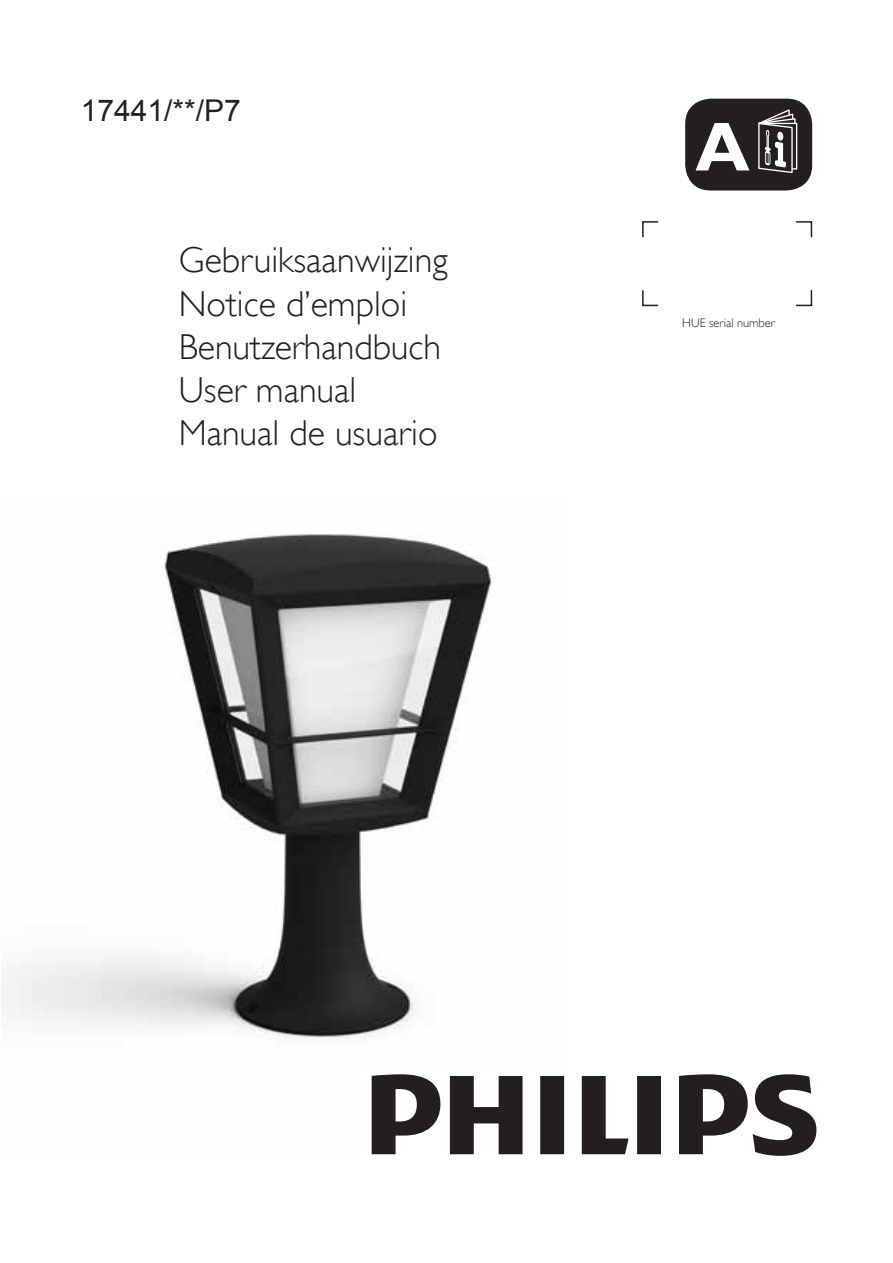
<style>
.page{position:relative;width:893px;height:1263px;background:#fff}
.page>*{position:absolute;margin:0;border:0;box-sizing:border-box;transform-origin:0 0}
.t1{font:700 69.6px "Gill Sans Std";color:#fff}
.t2{font:36px/43.2px "Gill Sans Alt One WGL Light";color:#231f20}
.t3{font:30px "Arial";color:#231f20}
.t4{font:12.3px "Gill Sans Alt One WGL Light";color:#231f20}
</style>
<div class="page">
<img style="left:1px;top:534px;width:492px;height:505px">
<svg style="left:372px;top:1074px;width:444px;height:82px"></svg>
<svg style="left:642px;top:221px;width:17px;height:17px"></svg>
<svg style="left:642px;top:290px;width:17px;height:17px"></svg>
<svg style="left:796px;top:221px;width:17px;height:17px"></svg>
<svg style="left:796px;top:290px;width:17px;height:17px"></svg>
<svg style="left:685px;top:99px;width:127px;height:91px;background:#3a3738"></svg>
<p class="t3" style="left:81px;top:90px;width:162px">17441/**/P7</p>
<p class="t2" style="left:179px;top:239px;width:270px">Gebruiksaanwijzing<br>Notice d’emploi<br>Benutzerhandbuch<br>User manual<br>Manual de usuario</p>
<h1 class="t1" style="left:695px;top:106px;width:56px">A</h1>
<p class="t4" style="left:682px;top:315px;width:94px">HUE serial number</p>
</div>
